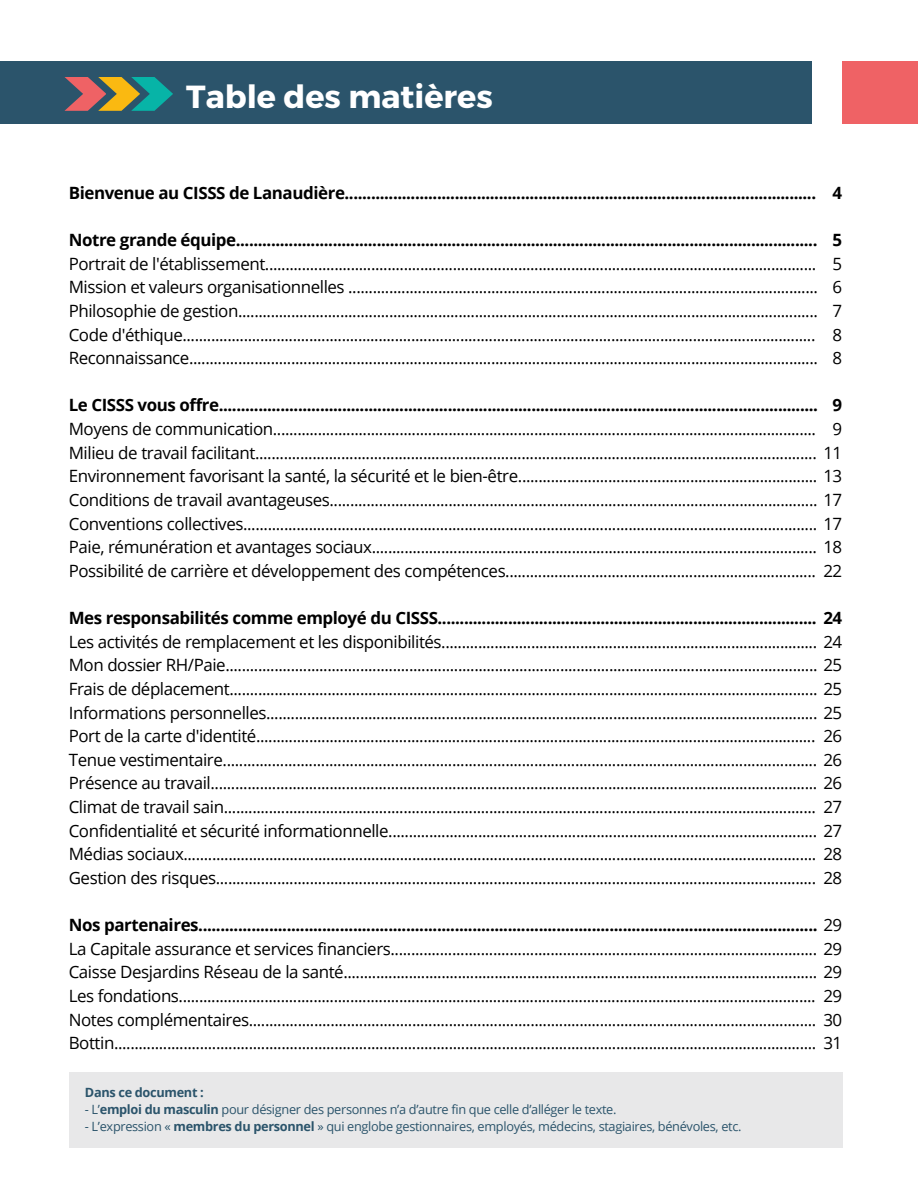
<style>
.page{position:relative;width:918px;height:1188px;background:#fff}
.page>*{position:absolute;margin:0;border:0;box-sizing:border-box;transform-origin:0 0}
.t1{font:700 31.95px "Montserrat";color:#fff}
.t2{font:16.95px/23.7px "Open Sans";letter-spacing:-.025em;color:#000}
.t3{font:700 16.95px/23.7px "Open Sans";letter-spacing:-.025em;color:#000}
.t4{font:12.75px "Open Sans";letter-spacing:-.025em;color:#2b546b}
.t5{font:700 12.75px "Open Sans";letter-spacing:-.025em;color:#2b546b}
.s1{font-weight:700}
.s2{font-weight:400}
</style>
<div class="page">
<div style="left:0;top:61px;width:812px;height:63px;background:#2b546b"></div>
<svg style="left:64px;top:77px;width:109px;height:34px"></svg>
<div style="left:842px;top:61px;width:76px;height:63px;background:#ef6265"></div>
<div style="left:69px;top:1072px;width:774px;height:76px;background:#e8e8e9"></div>
<h1 class="t1" style="left:186px;top:75px;width:308px">Table des matières</h1>
<h2 class="t3" style="left:69px;top:180px;width:749px">Bienvenue au CISSS de Lanaudière...........................................................................................................</h2>
<h3 class="t2" style="left:69px;top:228px;width:751px"><span class="s1">Notre grande équipe....................................................................................................................................<br></span>Portrait de l'établissement.......................................................................................................................................<br>Mission et valeurs organisationnelles ...................................................................................................................<br>Philosophie de gestion..............................................................................................................................................<br>Code d'éthique...........................................................................................................................................................<br>Reconnaissance..........................................................................................................................................................</h3>
<h3 class="t2" style="left:69px;top:393px;width:775px"><span class="s1">Le CISSS vous offre........................................................................................................................................<br></span>Moyens de communication.....................................................................................................................................<br>Milieu de travail facilitant......................................................................................................................................... 11<br>Environnement favorisant la santé, la sécurité et le bien-être......................................................................... 13<br>Conditions de travail avantageuses....................................................................................................................... 17<br>Conventions collectives............................................................................................................................................ 17<br>Paie, rémunération et avantages sociaux............................................................................................................. 18<br>Possibilité de carrière et développement des compétences............................................................................ 22</h3>
<h3 class="t2" style="left:69px;top:606px;width:775px"><span class="s1">Mes responsabilités comme employé du CISSS...................................................................................... 24<br></span>Les activités de remplacement et les disponibilités............................................................................................ 24<br>Mon dossier RH/Paie................................................................................................................................................. 25<br>Frais de déplacement................................................................................................................................................ 25<br>Informations personnelles....................................................................................................................................... 25<br>Port de la carte d'identité.........................................................................................................................................<br>Tenue vestimentaire................................................................................................................................................. 26<br>Présence au travail.................................................................................................................................................... 26<br>Climat de travail sain................................................................................................................................................. 27<br>Confidentialité et sécurité informationnelle......................................................................................................... 27<br>Médias sociaux........................................................................................................................................................... 28<br>Gestion des risques................................................................................................................................................... 28</h3>
<h3 class="t2" style="left:69px;top:913px;width:775px;text-align:justify"><span class="s1">Nos partenaires............................................................................................................................................</span> 29<br>La Capitale assurance et services financiers........................................................................................................ 29<br>Caisse Desjardins Réseau de la santé.................................................................................................................... 29<br>Les fondations............................................................................................................................................................ 29<br>Notes complémentaires........................................................................................................................................... 30<br>Bottin............................................................................................................................................................................ 31</h3>
<h2 class="t3" style="left:833px;top:180px;width:11px">4</h2>
<h3 class="t2" style="left:833px;top:228px;width:11px;text-align:justify"><span class="s1">5<br></span>5<br>6<br>7<br>8<br>8</h3>
<h3 class="t3" style="left:833px;top:393px;width:11px">9<br><span class="s2">9</span></h3>
<h3 class="t2" style="left:823px;top:724px;width:20px">26</h3>
<p class="t5" style="left:85px;top:1083px;width:120px">Dans ce document :</p>
<p class="t4" style="left:85px;top:1100px;width:533px">- L’<span class="s1">emploi du masculin</span> pour désigner des personnes n’a d’autre fin que celle d’alléger le texte.</p>
<p class="t4" style="left:85px;top:1117px;width:658px">- L’expression « <span class="s1">membres du personnel</span> » qui englobe gestionnaires, employés, médecins, stagiaires, bénévoles, etc.</p>
</div>
